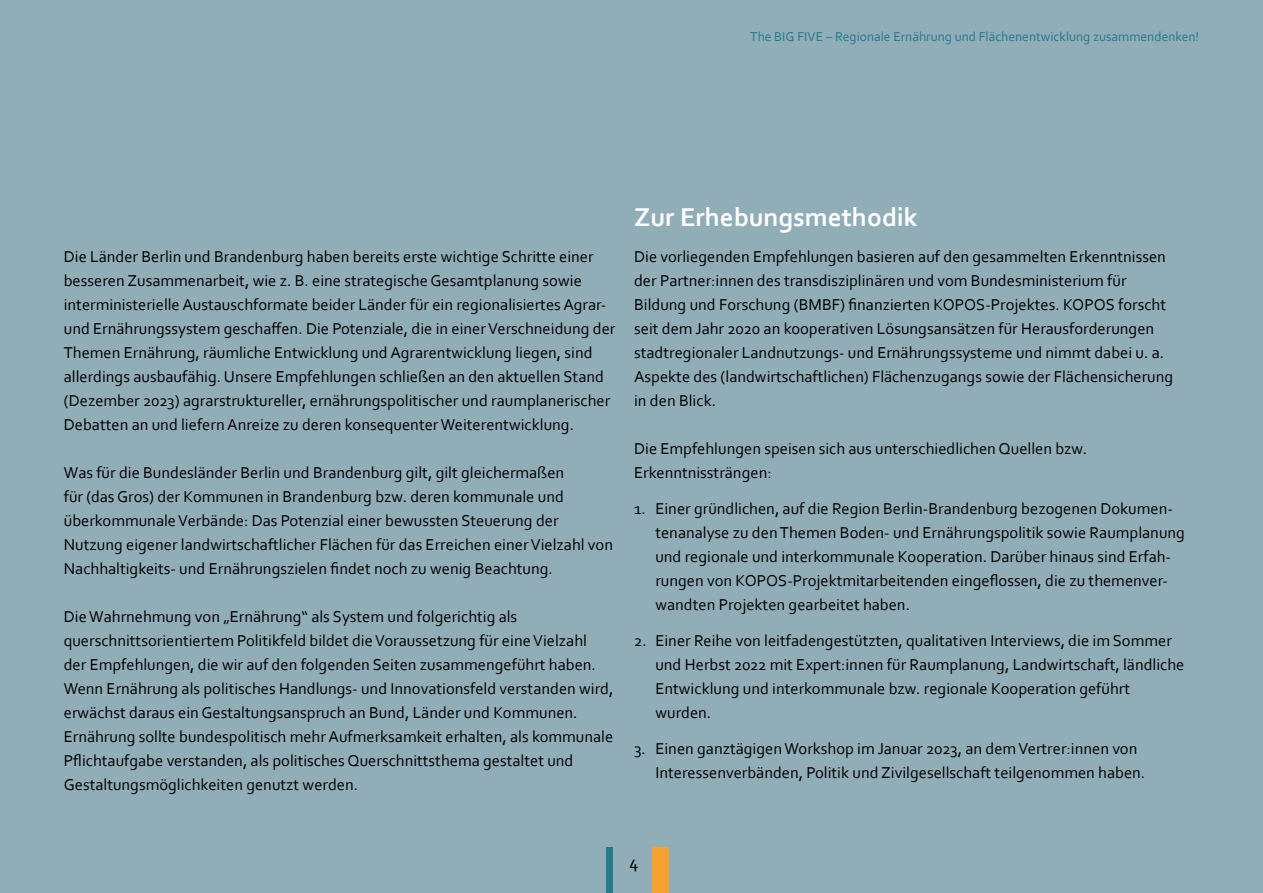
<style>
.page{position:relative;width:1263px;height:893px;background:#91aeb8}
.page>*{position:absolute;margin:0;border:0;box-sizing:border-box;transform-origin:0 0}
.Vorwort_H2{font:700 27px "Corbel";color:#fff}
.t1{font:18px "Corbel";color:#000}
.Vorwort_body{font:16.5px/24px "Corbel";color:#000}
.aufzaehlung_Vorwort{font:16.5px/24px "Corbel";color:#000}
.t2{font:13.5px "Corbel";color:#247b89}
</style>
<div class="page">
<div style="left:653px;top:847px;width:16px;height:46px;background:#f9a22c"></div>
<div style="left:606px;top:847px;width:7px;height:46px;background:#247b89"></div>
<p class="t2" style="left:750px;top:28px;width:450px">The BIG FIVE – Regionale Ernährung und Flächenentwicklung zusammendenken!</p>
<p class="Vorwort_body" style="left:64px;top:244px;width:553px">Die Länder Berlin und Brandenburg haben bereits erste wichtige Schritte einer besseren Zusammenarbeit, wie z. B. eine strategische Gesamtplanung sowie interministerielle Austauschformate beider Länder für ein regionalisiertes Agrar&shy;und Ernährungssystem geschaffen. Die Potenziale, die in einer Verschneidung der Themen Ernährung, räumliche Entwicklung und Agrarentwicklung liegen, sind allerdings ausbaufähig. Unsere Empfehlungen schließen an den aktuellen Stand (Dezember 2023) agrarstruktureller, ernährungspolitischer und raumplanerischer Debatten an und liefern Anreize zu deren konsequenter Weiterentwicklung.</p>
<p class="Vorwort_body" style="left:64px;top:460px;width:551px">Was für die Bundesländer Berlin und Brandenburg gilt, gilt gleichermaßen<br>für (das Gros) der Kommunen in Brandenburg bzw. deren kommunale und überkommunale Verbände: Das Potenzial einer bewussten Steuerung der Nutzung eigener landwirtschaftlicher Flächen für das Erreichen einer Vielzahl von Nachhaltigkeits- und Ernährungszielen findet noch zu wenig Beachtung.</p>
<p class="Vorwort_body" style="left:64px;top:604px;width:551px">Die Wahrnehmung von „Ernährung“ als System und folgerichtig als querschnittsorientiertem Politikfeld bildet die Voraussetzung für eine Vielzahl der Empfehlungen, die wir auf den folgenden Seiten zusammengeführt haben.<br>Wenn Ernährung als politisches Handlungs- und Innovationsfeld verstanden wird, erwächst daraus ein Gestaltungsanspruch an Bund, Länder und Kommunen.<br>Ernährung sollte bundespolitisch mehr Aufmerksamkeit erhalten, als kommunale Pflichtaufgabe verstanden, als politisches Querschnittsthema gestaltet und Gestaltungsmöglichkeiten genutzt werden.</p>
<h2 class="Vorwort_H2" style="left:634px;top:201px;width:285px">Zur Erhebungsmethodik</h2>
<p class="Vorwort_body" style="left:634px;top:244px;width:541px">Die vorliegenden Empfehlungen basieren auf den gesammelten Erkenntnissen der Partner:innen des transdisziplinären und vom Bundesministerium für Bildung und Forschung (BMBF) finanzierten KOPOS-Projektes. KOPOS forscht seit dem Jahr 2020 an kooperativen Lösungsansätzen für Herausforderungen stadtregionaler Landnutzungs- und Ernährungssysteme und nimmt dabei u. a.<br>Aspekte des (landwirtschaftlichen) Flächenzugangs sowie der Flächensicherung in den Blick.</p>
<p class="Vorwort_body" style="left:634px;top:436px;width:455px">Die Empfehlungen speisen sich aus unterschiedlichen Quellen bzw.<br>Erkenntnissträngen:</p>
<p class="aufzaehlung_Vorwort" style="left:655px;top:496px;width:531px;text-indent:-21px">1. Einer gründlichen, auf die Region Berlin-Brandenburg bezogenen Dokumen&shy;tenanalyse zu den Themen Boden- und Ernährungspolitik sowie Raumplanung und regionale und interkommunale Kooperation. Darüber hinaus sind Erfah&shy;rungen von KOPOS-Projektmitarbeitenden eingeflossen, die zu themenver&shy;wandten Projekten gearbeitet haben.</p>
<p class="aufzaehlung_Vorwort" style="left:655px;top:628px;width:531px;text-indent:-21px">2. Einer Reihe von leitfadengestützten, qualitativen Interviews, die im Sommer und Herbst 2022 mit Expert:innen für Raumplanung, Landwirtschaft, ländliche Entwicklung und interkommunale bzw. regionale Kooperation geführt wurden.</p>
<p class="aufzaehlung_Vorwort" style="left:655px;top:736px;width:491px;text-indent:-21px">3. Einen ganztägigen Workshop im Januar 2023, an dem Vertrer:innen von<br>Interessenverbänden, Politik und Zivilgesellschaft teilgenommen haben.</p>
<p class="t1" style="left:629px;top:851px;width:11px">4</p>
</div>
